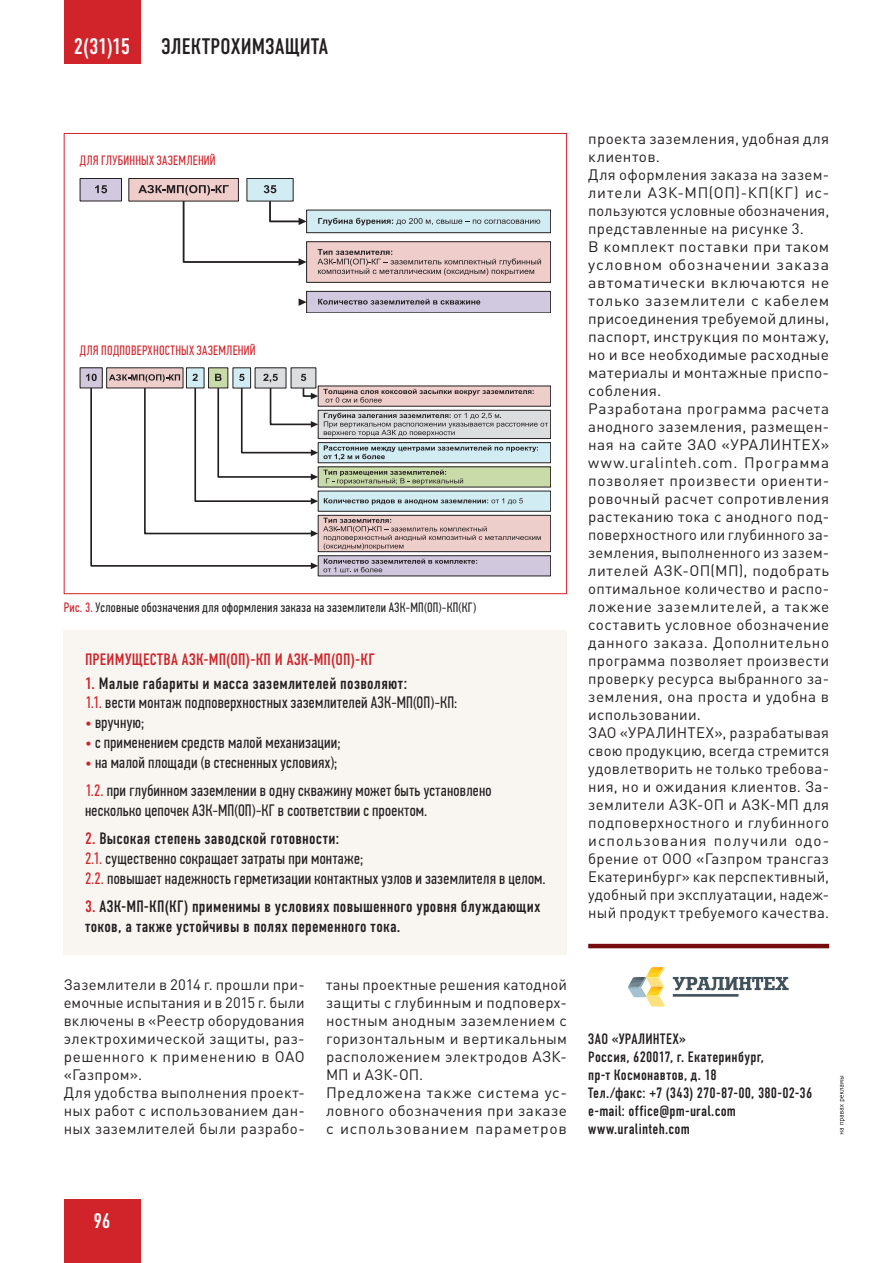
<style>
.page{position:relative;width:893px;height:1263px;background:#fff}
.page>*{position:absolute;margin:0;border:0;box-sizing:border-box;transform-origin:0 0}
.t1{font:22.5px "DIN Condensed C";letter-spacing:.015em;color:#231f20}
.t2{font:22.5px "DIN Condensed C";color:#fff}
.t3{font:21px "DIN Condensed C";color:#fff}
.podpisi_foto{font:16.5px/19.8px "PF Din Text Comp Pro";letter-spacing:.015em;color:#231f20}
.References{font:16.5px/19.8px "DIN Condensed C";letter-spacing:.015em;color:#231f20}
.References-2{font:16.5px "DIN Condensed C";letter-spacing:.015em;color:#d1232a}
.body{font:15px/18px "DIN Pro";letter-spacing:.02em;color:#231f20;text-align:justify}
.body-2{font:15px/18px "DIN Pro";letter-spacing:.02em;color:#231f20;text-align:justify;scale:1.05 1}
.literatura_eng{font:15px/18px "DIN Condensed C";letter-spacing:.02em;color:#231f20}
.body-3{font:15px/18px "DIN Pro";letter-spacing:.02em;color:#231f20;text-align:justify;scale:1.04 1}
.podpisi_foto-2{font:13.5px "PF Din Text Comp Pro";letter-spacing:.025em;color:#231f20}
.podpisi_foto-3{font:13.5px "PF Din Text Comp Pro";letter-spacing:.015em;color:#d1232a}
.s1{color:#d1232a}
</style>
<div class="page">
<div style="left:64px;top:1199px;width:76px;height:64px;background:#d1232a"></div>
<div style="left:64px;top:0;width:76px;height:64px;background:#d1232a"></div>
<svg style="left:840px;top:1076px;width:5px;height:58px"></svg>
<img style="left:628px;top:967px;width:161px;height:40px">
<hr style="left:588px;top:944px;width:241px;height:4px;background:#770c0e">
<div style="left:80px;top:178px;width:42px;height:23px;background:#d1c9df"></div>
<div style="left:80px;top:178px;width:42px;height:23px;border:1px solid #231f20"></div>
<svg style="left:95px;top:185px;width:12px;height:8px"></svg>
<div style="left:306px;top:291px;width:245px;height:22px;background:#d1c9df;border:1px solid #231f20"></div>
<svg style="left:318px;top:299px;width:162px;height:6px"></svg>
<div style="left:306px;top:242px;width:245px;height:40px;background:#eecdcb"></div>
<svg style="left:317px;top:249px;width:224px;height:27px"></svg>
<div style="left:306px;top:210px;width:245px;height:23px;background:#d1ecf2;border:1px solid #231f20"></div>
<svg style="left:318px;top:218px;width:222px;height:7px"></svg>
<svg style="left:299px;top:298px;width:8px;height:8px"></svg>
<div style="left:129px;top:178px;width:109px;height:23px;background:#eecdcb;border:1px solid #231f20"></div>
<div style="left:247px;top:178px;width:46px;height:23px;background:#d1ecf2;border:1px solid #231f20"></div>
<svg style="left:138px;top:185px;width:169px;height:81px"></svg>
<div style="left:80px;top:368px;width:22px;height:20px;background:#d1c8de"></div>
<div style="left:318px;top:556px;width:233px;height:20px;background:#d1c8de"></div>
<div style="left:107px;top:368px;width:76px;height:20px;background:#eececb"></div>
<div style="left:186px;top:368px;width:18px;height:20px;background:#d1ecf2"></div>
<div style="left:255px;top:368px;width:31px;height:20px;background:#dcdddf"></div>
<div style="left:208px;top:368px;width:20px;height:20px;background:#cadbaa"></div>
<div style="left:291px;top:368px;width:25px;height:20px;background:#dcdddf"></div>
<div style="left:233px;top:368px;width:18px;height:20px;background:#d1ecf2"></div>
<svg style="left:86px;top:374px;width:462px;height:198px"></svg>
<div style="left:64px;top:630px;width:503px;height:324px;background:#f9f5f0"></div>
<h1 class="t2" style="left:74px;top:34px;width:58px">2(31)15</h1>
<h1 class="t1" style="left:162px;top:34px;width:168px">ЭЛЕКТРОХИМЗАЩИТА</h1>
<p class="podpisi_foto-3" style="left:80px;top:153px;width:137px">ДЛЯ ГЛУБИННЫХ ЗАЗЕМЛЕНИЙ</p>
<p class="podpisi_foto-3" style="left:80px;top:343px;width:177px">ДЛЯ ПОДПОВЕРХНОСТНЫХ ЗАЗЕМЛЕНИЙ</p>
<p class="podpisi_foto-2" style="left:64px;top:600px;width:414px"><span class="s1">Рис. 3.</span> Условные обозначения для оформления заказа на заземлители АЗК-МП(ОП)-КП(КГ)</p>
<p class="References-2" style="left:85px;top:650px;width:291px">ПРЕИМУЩЕСТВА АЗК-МП(ОП)-КП И АЗК-МП(ОП)-КГ</p>
<p class="References" style="left:85px;top:673px;width:324px"><span class="s1">1.</span> Малые габариты и масса заземлителей позволяют:</p>
<p class="podpisi_foto" style="left:85px;top:693px;width:374px"><span class="s1">1.1.</span> вести монтаж подповерхностных заземлителей АЗК-МП(ОП)-КП:</p>
<p class="podpisi_foto" style="left:85px;top:713px;width:61px"><span class="s1">•</span> вручную;</p>
<p class="podpisi_foto" style="left:85px;top:733px;width:257px"><span class="s1">•</span> с применением средств малой механизации;</p>
<p class="podpisi_foto" style="left:85px;top:752px;width:254px"><span class="s1">•</span> на малой площади (в стесненных условиях);</p>
<p class="podpisi_foto" style="left:85px;top:781px;width:408px"><span class="s1">1.2.</span> при глубинном заземлении в одну скважину может быть установлено несколько цепочек АЗК-МП(ОП)-КГ в соответствии с проектом.</p>
<p class="References" style="left:85px;top:829px;width:256px"><span class="s1">2.</span> Высокая степень заводской готовности:</p>
<p class="podpisi_foto" style="left:85px;top:849px;width:280px"><span class="s1">2.1.</span> существенно сокращает затраты при монтаже;</p>
<p class="podpisi_foto" style="left:85px;top:868px;width:462px"><span class="s1">2.2.</span> повышает надежность герметизации контактных узлов и заземлителя в целом.</p>
<p class="References" style="left:85px;top:897px;width:457px"><span class="s1">3.</span> АЗК-МП-КП(КГ) применимы в условиях повышенного уровня блуждающих токов, а также устойчивы в полях переменного тока.</p>
<p class="body" style="left:64px;top:975px;width:242px">Заземлители в 2014 г. прошли при&shy;емочные испытания и в 2015 г. были включены в «Реестр оборудования электрохимической защиты, раз&shy;решенного к применению в ОАО «Газпром».</p>
<p class="body" style="left:64px;top:1083px;width:242px">Для удобства выполнения проект&shy;ных работ с использованием дан&shy;ных заземлителей были разрабо-</p>
<p class="body" style="left:326px;top:975px;width:242px">таны проектные решения катодной защиты с глубинным и подповерх&shy;ностным анодным заземлением с горизонтальным и вертикальным расположением электродов АЗК-МП и АЗК-ОП.</p>
<p class="body-3" style="left:326px;top:1083px;width:233px">Предложена также система ус&shy;ловного обозначения при заказе с использованием параметров</p>
<p class="body" style="left:588px;top:129px;width:242px">проекта заземления, удобная для клиентов.</p>
<p class="body" style="left:588px;top:165px;width:242px">Для оформления заказа на зазем&shy;лители АЗК-МП(ОП)-КП(КГ) ис&shy;пользуются условные обозначения, представленные на рисунке 3.</p>
<p class="body-2" style="left:588px;top:237px;width:231px">В комплект поставки при таком условном обозначении заказа автоматически включаются не только заземлители с кабелем присоединения требуемой длины, паспорт, инструкция по монтажу, но и все необходимые расходные материалы и монтажные приспо&shy;собления.</p>
<p class="body" style="left:588px;top:399px;width:242px">Разработана программа расчета анодного заземления, размещен&shy;ная на сайте ЗАО «УРАЛИНТЕХ» www.uralinteh.com. Программа позволяет произвести ориенти&shy;ровочный расчет сопротивления растеканию тока с анодного под&shy;поверхностного или глубинного за&shy;земления, выполненного из зазем&shy;лителей АЗК-ОП(МП), подобрать оптимальное количество и распо&shy;ложение заземлителей, а также составить условное обозначение данного заказа. Дополнительно программа позволяет произвести проверку ресурса выбранного за&shy;земления, она проста и удобна в использовании.</p>
<p class="body" style="left:588px;top:723px;width:242px">ЗАО «УРАЛИНТЕХ», разрабатывая свою продукцию, всегда стремится удовлетворить не только требова&shy;ния, но и ожидания клиентов. За&shy;землители АЗК-ОП и АЗК-МП для подповерхностного и глубинного использования получили одо&shy;брение от ООО «Газпром трансгаз Екатеринбург» как перспективный, удобный при эксплуатации, надеж&shy;ный продукт требуемого качества.</p>
<p class="literatura_eng" style="left:588px;top:1030px;width:100px">ЗАО «УРАЛИНТЕХ»</p>
<p class="literatura_eng" style="left:588px;top:1048px;width:178px">Россия, 620017, г. Екатеринбург, пр-т Космонавтов, д. 18</p>
<p class="literatura_eng" style="left:588px;top:1084px;width:226px">Тел./факс: +7 (343) 270-87-00, 380-02-36</p>
<p class="literatura_eng" style="left:588px;top:1102px;width:149px">e-mail: office@pm-ural.com</p>
<p class="literatura_eng" style="left:588px;top:1120px;width:103px">www.uralinteh.com</p>
<h2 class="t3" style="left:93px;top:1208px;width:19px">96</h2>
</div>
